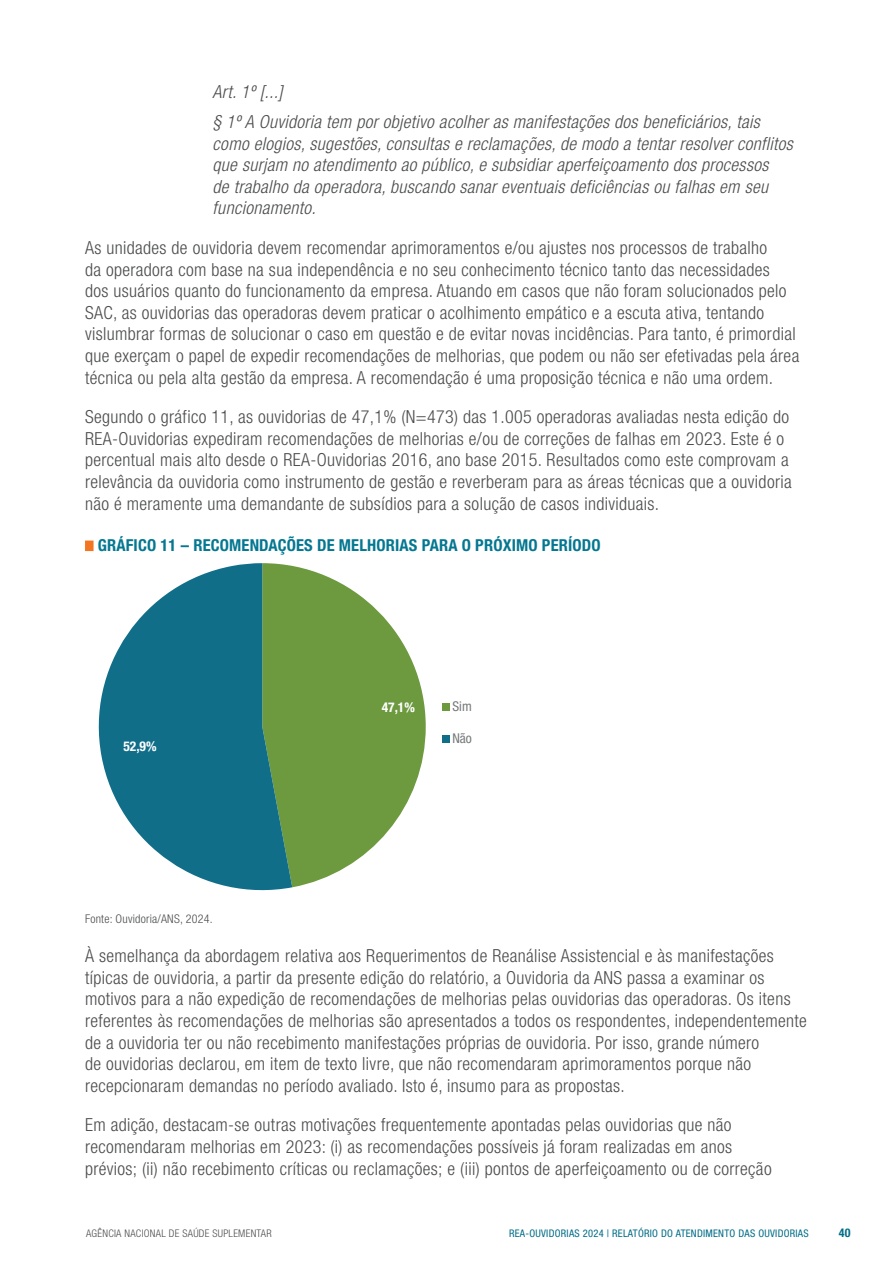
<style>
.page{position:relative;width:893px;height:1263px;background:#fff}
.page>*{position:absolute;margin:0;border:0;box-sizing:border-box;transform-origin:0 0}
.t1{font:300 condensed 18px/21.6px "Helvetica Neue LT Std";letter-spacing:.02em;color:#4b4c4d}
.t2{font:italic 300 condensed 18px/21.6px "Helvetica Neue LT Std";letter-spacing:.02em;color:#4b4c4d}
.t3{font:700 condensed 16.5px "Helvetica Neue LT Std";letter-spacing:.01em;color:#047791}
.t4{font:700 condensed 13.5px "Helvetica Neue LT Std";color:#fff}
.t5{font:condensed 13.5px "Helvetica Neue LT Std";color:#77797a}
.t6{font:300 condensed 12px "Helvetica Neue LT Std";letter-spacing:.02em;color:#4b4c4d}
.t7{font:700 condensed 12px "Helvetica Neue LT Std";color:#006d89}
.t8{font:condensed 10.5px "Helvetica Neue LT Std";letter-spacing:.025em;color:#006d89}
.t9{font:300 condensed 10.5px "Helvetica Neue LT Std";letter-spacing:.025em;color:#4b4c4d}
</style>
<div class="page">
<div style="left:85px;top:540px;width:9px;height:11px;background:#f47521"></div>
<svg style="left:292px;top:566px;width:134px;height:321px;fill:#6d993f"></svg>
<svg style="left:98px;top:563px;width:194px;height:328px;fill:#116e89"></svg>
<div style="left:442px;top:703px;width:7px;height:7px;background:#6d993f"></div>
<div style="left:442px;top:735px;width:7px;height:8px;background:#116e89"></div>
<p class="t2" style="left:213px;top:77px;width:549px;line-height:30.2px">Art. 1º [...]<br>§ 1º A Ouvidoria tem por objetivo acolher as manifestações dos beneficiários, tais</p>
<p class="t2" style="left:213px;top:133px;width:582px">como elogios, sugestões, consultas e reclamações, de modo a tentar resolver conflitos que surjam no atendimento ao público, e subsidiar aperfeiçoamento dos processos<br>de trabalho da operadora, buscando sanar eventuais deficiências ou falhas em seu funcionamento.</p>
<p class="t1" style="left:85px;top:237px;width:716px">As unidades de ouvidoria devem recomendar aprimoramentos e/ou ajustes nos processos de trabalho<br>da operadora com base na sua independência e no seu conhecimento técnico tanto das necessidades<br>dos usuários quanto do funcionamento da empresa. Atuando em casos que não foram solucionados pelo SAC, as ouvidorias das operadoras devem praticar o acolhimento empático e a escuta ativa, tentando vislumbrar formas de solucionar o caso em questão e de evitar novas incidências. Para tanto, é primordial que exerçam o papel de expedir recomendações de melhorias, que podem ou não ser efetivadas pela área técnica ou pela alta gestão da empresa. A recomendação é uma proposição técnica e não uma ordem.</p>
<p class="t1" style="left:85px;top:406px;width:708px">Segundo o gráfico 11, as ouvidorias de 47,1% (N=473) das 1.005 operadoras avaliadas nesta edição do REA-Ouvidorias expediram recomendações de melhorias e/ou de correções de falhas em 2023. Este é o percentual mais alto desde o REA-Ouvidorias 2016, ano base 2015. Resultados como este comprovam a relevância da ouvidoria como instrumento de gestão e reverberam para as áreas técnicas que a ouvidoria não é meramente uma demandante de subsídios para a solução de casos individuais.</p>
<p class="t3" style="left:98px;top:535px;width:504px">GRÁFICO 11 – RECOMENDAÇÕES DE MELHORIAS PARA O PRÓXIMO PERÍODO</p>
<p class="t4" style="left:123px;top:738px;width:35px">52,9%</p>
<p class="t4" style="left:382px;top:698px;width:35px">47,1%</p>
<p class="t5" style="left:452px;top:698px;width:21px">Sim</p>
<p class="t5" style="left:452px;top:730px;width:21px">Não</p>
<p class="t6" style="left:85px;top:911px;width:129px">Fonte: Ouvidoria/ANS, 2024.</p>
<p class="t1" style="left:85px;top:945px;width:723px">À semelhança da abordagem relativa aos Requerimentos de Reanálise Assistencial e às manifestações típicas de ouvidoria, a partir da presente edição do relatório, a Ouvidoria da ANS passa a examinar os motivos para a não expedição de recomendações de melhorias pelas ouvidorias das operadoras. Os itens referentes às recomendações de melhorias são apresentados a todos os respondentes, independentemente de a ouvidoria ter ou não recebimento manifestações próprias de ouvidoria. Por isso, grande número<br>de ouvidorias declarou, em item de texto livre, que não recomendaram aprimoramentos porque não recepcionaram demandas no período avaliado. Isto é, insumo para as propostas.</p>
<p class="t1" style="left:85px;top:1114px;width:688px">Em adição, destacam-se outras motivações frequentemente apontadas pelas ouvidorias que não recomendaram melhorias em 2023: (i) as recomendações possíveis já foram realizadas em anos prévios; (ii) não recebimento críticas ou reclamações; e (iii) pontos de aperfeiçoamento ou de correção</p>
<p class="t9" style="left:86px;top:1227px;width:187px">AGÊNCIA NACIONAL DE SAÚDE SUPLEMENTAR</p>
<p class="t8" style="left:509px;top:1227px;width:301px">REA-OUVIDORIAS 2024 | RELATÓRIO DO ATENDIMENTO DAS OUVIDORIAS</p>
<p class="t7" style="left:839px;top:1225px;width:13px">40</p>
</div>
